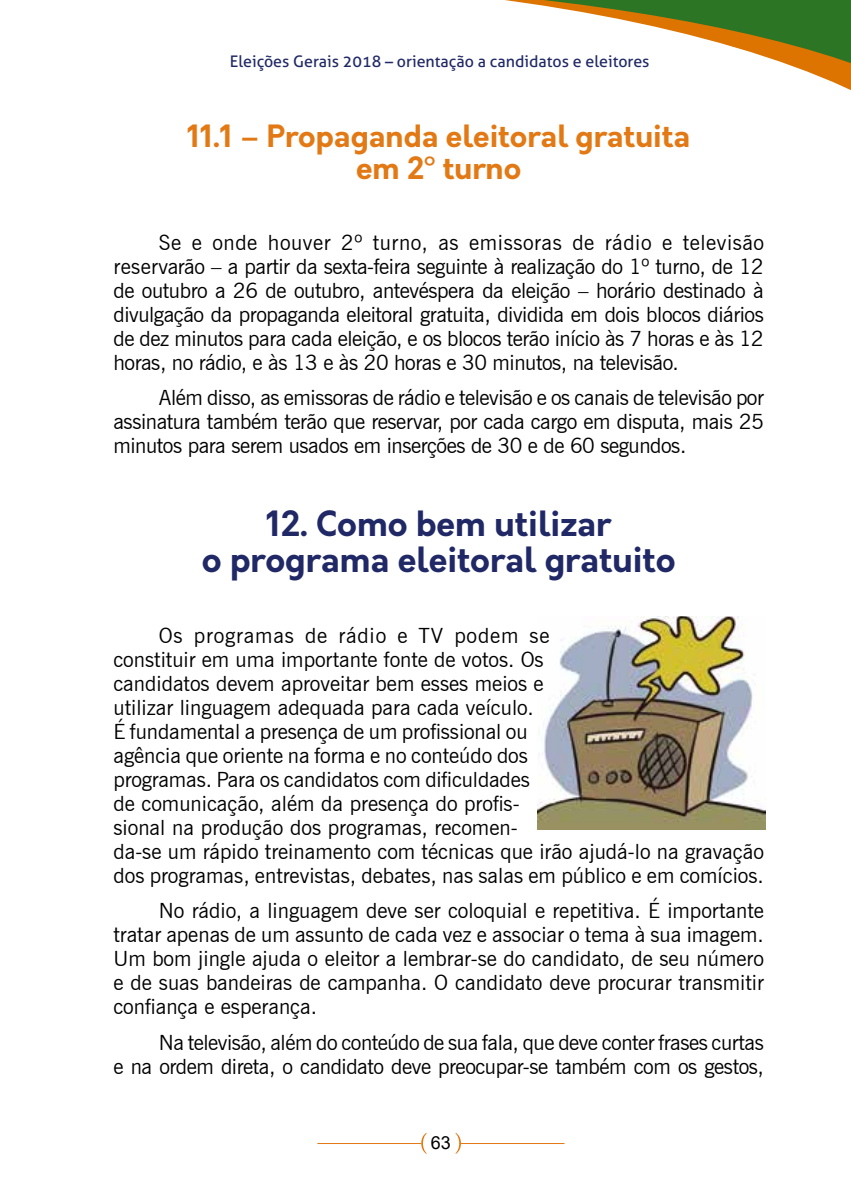
<style>
.page{position:relative;width:851px;height:1191px;background:#fff}
.page>*{position:absolute;margin:0;border:0;box-sizing:border-box;transform-origin:0 0}
.t1{font:700 34px/36px "Orkney";color:#202866;text-align:center}
.t2{font:700 30px/32px "Orkney";color:#e27914;text-align:center}
.t3{font:21px/24px "News Gothic BT";color:#000;text-align:justify}
.t4{font:21px/24px "News Gothic BT";letter-spacing:-.02em;color:#000;text-align:right}
.t5{font:18px "Arial";color:#000}
.t6{font:16px "Aller";color:#202866}
</style>
<div class="page">
<hr style="left:317px;top:1143px;width:104px;height:1px;background:#e27914">
<svg style="left:421px;top:1133px;width:5px;height:20px"></svg>
<svg style="left:455px;top:1133px;width:6px;height:20px"></svg>
<hr style="left:460px;top:1143px;width:104px;height:1px;background:#e27914">
<svg style="left:800px;top:69px;width:50px;height:21px"></svg>
<svg style="left:505px;top:0;width:345px;height:69px"></svg>
<img style="left:537px;top:617px;width:228px;height:213px">
<p class="t6" style="left:230px;top:52px;width:421px">Eleições Gerais 2018 – orientação a candidatos e eleitores</p>
<h2 class="t2" style="left:187px;top:121px;width:504px">11.1 – Propaganda eleitoral gratuita em 2º turno</h2>
<p class="t3" style="left:113px;top:230px;width:652px;text-indent:45px">Se e onde houver 2º turno, as emissoras de rádio e televisão reservarão – a partir da sexta-feira seguinte à realização do 1º turno, de 12 de outubro a 26 de outubro, antevéspera da eleição – horário destinado à divulgação da propaganda eleitoral gratuita, dividida em dois blocos diários de dez minutos para cada eleição, e os blocos terão início às 7 horas e às 12 horas, no rádio, e às 13 e às 20 horas e 30 minutos, na televisão.</p>
<p class="t3" style="left:113px;top:386px;width:652px;text-indent:45px">Além disso, as emissoras de rádio e televisão e os canais de televisão por assinatura também terão que reservar, por cada cargo em disputa, mais 25 minutos para serem usados em inserções de 30 e de 60 segundos.</p>
<h1 class="t1" style="left:202px;top:506px;width:475px">12. Como bem utilizar<br>o programa eleitoral gratuito</h1>
<p class="t3" style="left:113px;top:623px;width:652px;text-align:left;text-indent:45px">Os programas de rádio e TV podem se<br>constituir em uma importante fonte de votos. Os<br>candidatos devem aproveitar bem esses meios e<br>utilizar linguagem adequada para cada veículo.<br>É fundamental a presença de um profissional ou<br>agência que oriente na forma e no conteúdo dos<br>programas. Para os candidatos com dificuldades<br>de comunicação, além da presença do profis-<br>sional na produção dos programas, recomen-<br>da-se um rápido treinamento com técnicas que irão ajudá-lo na gravação dos programas, entrevistas, debates, nas salas em público e em comícios.</p>
<p class="t3" style="left:113px;top:898px;width:652px;text-indent:45px">No rádio, a linguagem deve ser coloquial e repetitiva. É importante tratar apenas de um assunto de cada vez e associar o tema à sua imagem.<br>Um bom jingle ajuda o eleitor a lembrar-se do candidato, de seu número e de suas bandeiras de campanha. O candidato deve procurar transmitir confiança e esperança.</p>
<p class="t4" style="left:113px;top:1030px;width:651px">Na televisão, além do conteúdo de sua fala, que deve conter frases curtas<br>e na ordem direta, o candidato deve preocupar-se também com os gestos,</p>
<p class="t5" style="left:431px;top:1130px;width:22px">63</p>
</div>
